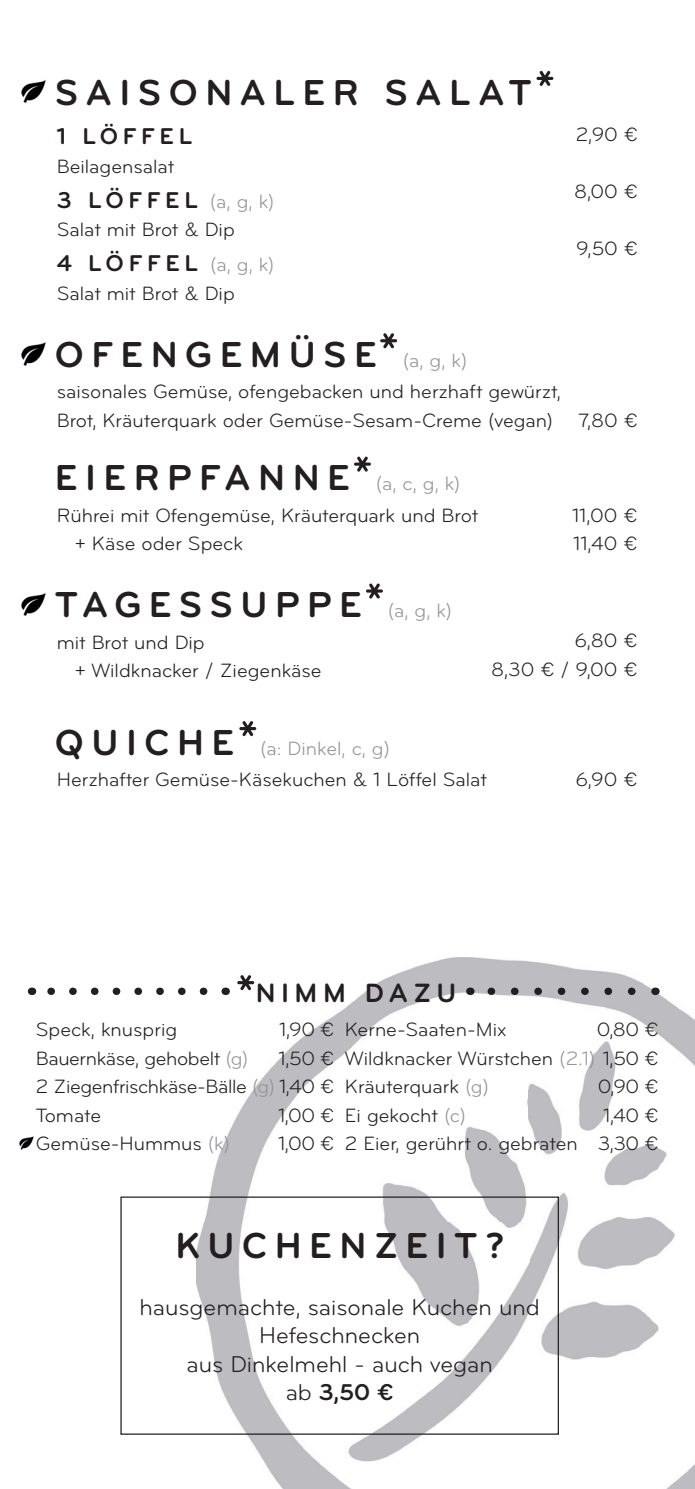
<style>
.page{position:relative;width:695px;height:1489px;background:#fff}
.page>*{position:absolute;margin:0;border:0;box-sizing:border-box;transform-origin:0 0}
.t1{font:37.5px "Bryant Bold Alternate";letter-spacing:.2em;color:#231f20}
.t2{font:27.5px "Bryant Bold Alternate";letter-spacing:.2em;color:#231f20}
.t3{font:23.75px/28.5px "Bryant";color:#231f20;text-align:center}
.t4{font:23.75px "Bryant Bold Alternate";letter-spacing:.2em;color:#231f20}
.t5{font:20px/28.5px "Bryant";color:#231f20}
.t6{font:20px/28.5px "Bryant";letter-spacing:-.02em;color:#231f20}
.s1{font-family:"Bryant";font-size:20px;color:#939598}
.s2{font-family:"Bryant Bold Alternate";font-size:37.5px}
.s3{color:#939598}
.s4{font-family:"Bryant"}
</style>
<div class="page">
<img style="left:197px;top:957px;width:497px;height:531px">
<img style="left:21px;top:593px;width:25px;height:23px">
<img style="left:21px;top:342px;width:25px;height:24px">
<img style="left:21px;top:80px;width:25px;height:23px">
<div style="left:120px;top:1196px;width:439px;height:238px;border:1px solid #231f20"></div>
<svg style="left:237px;top:975px;width:17px;height:15px"></svg>
<svg style="left:239px;top:721px;width:17px;height:15px"></svg>
<svg style="left:366px;top:583px;width:17px;height:15px"></svg>
<svg style="left:354px;top:456px;width:17px;height:15px"></svg>
<svg style="left:380px;top:333px;width:17px;height:15px"></svg>
<svg style="left:536px;top:71px;width:17px;height:15px"></svg>
<svg style="left:47px;top:987px;width:157px;height:8px"></svg>
<svg style="left:481px;top:987px;width:150px;height:8px"></svg>
<img style="left:19px;top:1136px;width:15px;height:14px">
<h1 class="t1" style="left:55px;top:69px;width:478px">SAISONALER SALAT</h1>
<p class="t4" style="left:57px;top:121px;width:137px">1 LÖFFEL</p>
<p class="t5" style="left:57px;top:152px;width:119px">Beilagensalat</p>
<p class="t4" style="left:57px;top:185px;width:219px">3 LÖFFEL <span class="s1">(a, g, k)</span></p>
<p class="t5" style="left:57px;top:215px;width:179px">Salat mit Brot &amp; Dip</p>
<p class="t4" style="left:57px;top:248px;width:219px">4 LÖFFEL <span class="s1">(a, g, k)</span></p>
<p class="t5" style="left:57px;top:279px;width:179px">Salat mit Brot &amp; Dip</p>
<h1 class="t1" style="left:55px;top:331px;width:414px">OFENGEMÜSE <span class="s1">(a, g, k)</span></h1>
<p class="t5" style="left:57px;top:377px;width:505px">saisonales Gemüse, ofengebacken und herzhaft gewürzt,<br>Brot, Kräuterquark oder Gemüse-Sesam-Creme (vegan)</p>
<h1 class="t1" style="left:55px;top:454px;width:407px">EIERPFANNE <span class="s1">(a, c, g, k)</span></h1>
<p class="t5" style="left:75px;top:501px;width:405px;text-indent:-18px">Rührei mit Ofengemüse, Kräuterquark und Brot + Käse oder Speck</p>
<h1 class="t1" style="left:55px;top:581px;width:399px">TAGESSUPPE <span class="s1">(a, g, k)</span></h1>
<p class="t5" style="left:75px;top:628px;width:248px;text-indent:-18px">mit Brot und Dip<br>+ Wildknacker / Ziegenkäse</p>
<p class="t5" style="left:575px;top:121px;width:64px">2,90 €</p>
<p class="t5" style="left:574px;top:178px;width:66px">8,00 €</p>
<p class="t5" style="left:576px;top:235px;width:63px">9,50 €</p>
<p class="t5" style="left:578px;top:406px;width:62px">7,80 €</p>
<p class="t5" style="left:572px;top:501px;width:67px">11,00 €<br>11,40 €</p>
<p class="t5" style="left:491px;top:626px;width:148px;text-align:right">6,80 €<br>8,30 € / 9,00 €</p>
<p class="t5" style="left:55px;top:732px;width:433px;line-height:31.2px"><span class="s2">Q U I C H E</span> <span class="s3">(a: Dinkel, c, g)<br></span>Herzhafter Gemüse-Käsekuchen &amp; 1 Löffel Salat</p>
<p class="t5" style="left:575px;top:765px;width:64px">6,90 €</p>
<h2 class="t2" style="left:256px;top:975px;width:202px">NIMM DAZU</h2>
<p class="t6" style="left:36px;top:1015px;width:300px">Speck, knusprig<br>Bauernkäse, gehobelt <span class="s3">(g)<br></span>2 Ziegenfrischkäse-Bälle <span class="s3">(g)</span> 1,40 €<br>Tomate<br>Gemüse-Hummus <span class="s3">(k)</span></p>
<p class="t5" style="left:345px;top:1015px;width:315px">Kerne-Saaten-Mix<br>Wildknacker Würstchen <span class="s3">(2.1)</span> 1,50 €<br>Kräuterquark <span class="s3">(g)<br></span>Ei gekocht <span class="s3">(c)<br></span>2 Eier, gerührt o. gebraten</p>
<p class="t5" style="left:278px;top:1015px;width:57px">1,90 €<br>1,50 €</p>
<p class="t5" style="left:596px;top:1015px;width:64px">0,80 €</p>
<p class="t5" style="left:597px;top:1072px;width:62px;text-align:justify">0,90 € 1,40 € 3,30 €</p>
<p class="t5" style="left:278px;top:1100px;width:58px">1,00 €<br>1,00 €</p>
<h1 class="t1" style="left:175px;top:1221px;width:330px">KUCHENZEIT?</h1>
<p class="t3" style="left:139px;top:1292px;width:402px">hausgemachte, saisonale Kuchen und<br>Hefeschnecken<br>aus Dinkelmehl - auch vegan</p>
<p class="t4" style="left:286px;top:1377px;width:109px"><span class="s4">ab</span> 3,50 €</p>
</div>
